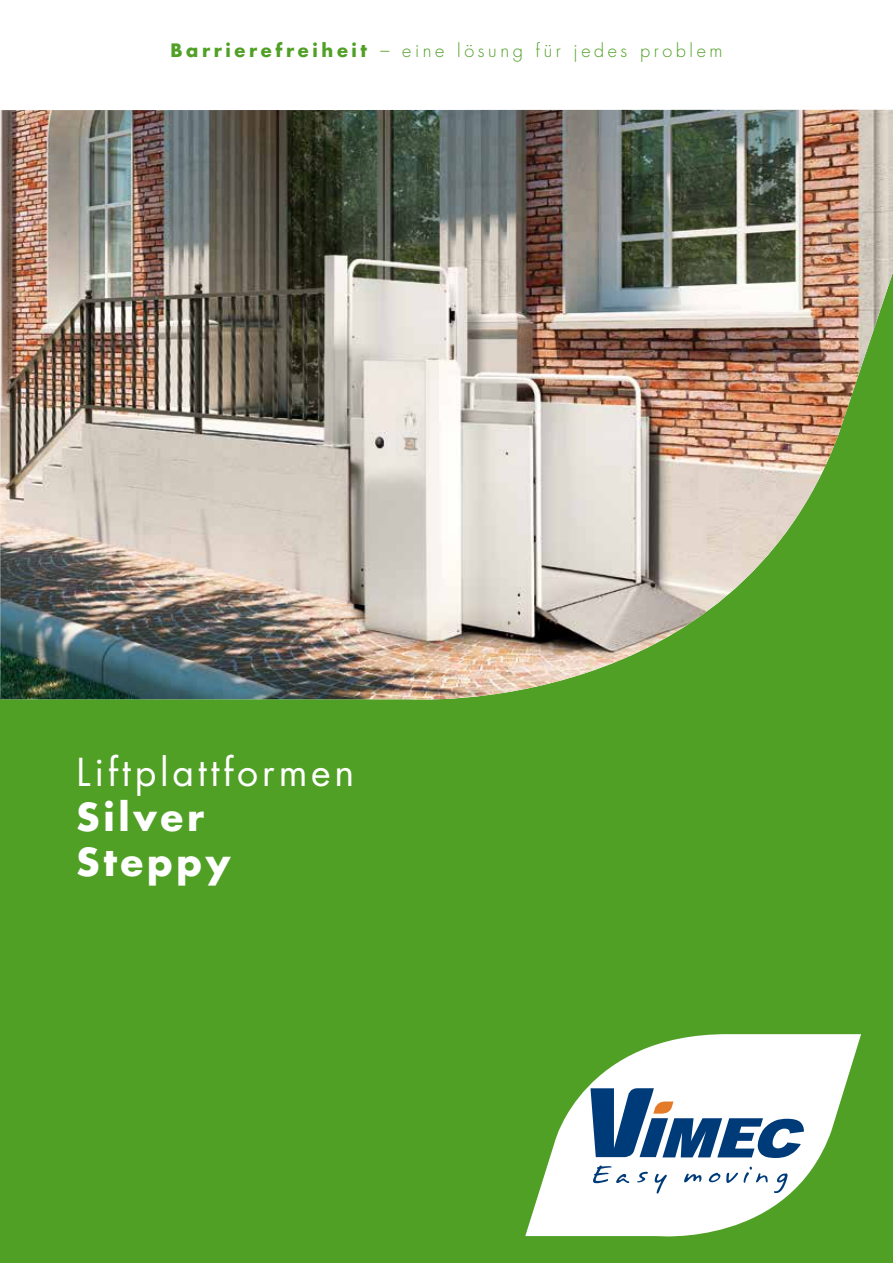
<style>
.page{position:relative;width:893px;height:1263px;background:#fff}
.page>*{position:absolute;margin:0;border:0;box-sizing:border-box;transform-origin:0 0}
.t1{font:37.5px "Futura Std";letter-spacing:.1em;color:#fff}
.t2{font:700 37.5px/45px "Futura";letter-spacing:.1em;color:#fff}
.t3{font:300 18px "Futura Std";letter-spacing:.2em;color:#51a026}
.s1{font-family:"Futura";font-weight:700}
</style>
<div class="page">
<div style="left:0;top:110px;width:893px;height:1153px;background:#51a026"></div>
<img style="left:0;top:110px;width:893px;height:590px">
<svg style="left:525px;top:1034px;width:336px;height:203px;fill:#fff"></svg>
<svg style="left:590px;top:1088px;width:214px;height:70px;background:#839ebb"></svg>
<svg style="left:593px;top:1165px;width:36px;height:18px"></svg>
<svg style="left:637px;top:1172px;width:11px;height:10px"></svg>
<svg style="left:655px;top:1174px;width:12px;height:19px"></svg>
<svg style="left:684px;top:1173px;width:17px;height:9px"></svg>
<svg style="left:709px;top:1173px;width:11px;height:9px"></svg>
<svg style="left:726px;top:1173px;width:12px;height:10px"></svg>
<svg style="left:744px;top:1167px;width:24px;height:16px"></svg>
<svg style="left:774px;top:1173px;width:14px;height:20px"></svg>
<p class="t3" style="left:170px;top:40px;width:554px"><span class="s1">Barrierefreiheit</span> – eine lösung für jedes problem</p>
<h1 class="t1" style="left:77px;top:748px;width:279px">Liftplattformen</h1>
<h1 class="t2" style="left:77px;top:793px;width:155px">Silver<br>Steppy</h1>
</div>
